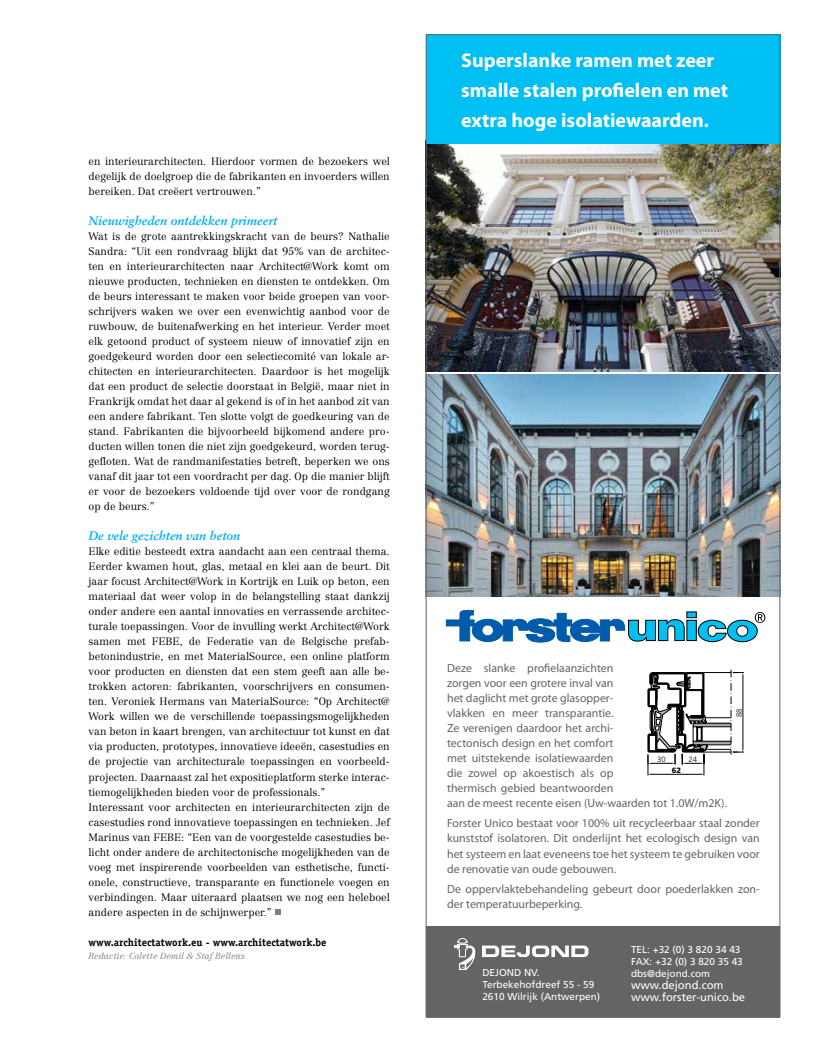
<style>
.page{position:relative;width:815px;height:1053px;background:#fff}
.page>*{position:absolute;margin:0;border:0;box-sizing:border-box;transform-origin:0 0}
.t1{font:700 20px/30px "Myriad Pro";color:#fff}
.t2{font:italic 700 12.5px "Sabon LT";color:#00aeef}
.t3{font:11.88px/15px "Myriad Pro";color:#636466}
.t4{font:11.25px/12px "Frutiger";color:#fff}
.t5{font:300 10.62px/15px "Centennial LT";color:#000;text-align:justify}
.t6{font:700 10.62px "Officina Serif LT";color:#000}
.t7{font:10px/12px "Frutiger";color:#fff}
.t8{font:italic 300 8.75px "Centennial LT";color:#7e8083}
.t9{font:300 7.62px "Frutiger";color:#000}
.t10{font:900 7.62px "Frutiger";color:#000}
</style>
<div class="page">
<svg style="left:275px;top:909px;width:5px;height:5px"></svg>
<img style="left:428px;top:374px;width:350px;height:222px">
<img style="left:428px;top:144px;width:350px;height:227px">
<div style="left:426px;top:34px;width:354px;height:110px;background:#00c0f3"></div>
<div style="left:426px;top:926px;width:354px;height:91px;background:#636466"></div>
<svg style="left:482px;top:945px;width:106px;height:12px"></svg>
<svg style="left:454px;top:937px;width:22px;height:33px"></svg>
<svg style="left:647px;top:669px;width:97px;height:106px"></svg>
<svg style="left:446px;top:610px;width:319px;height:32px"></svg>
<p class="t5" style="left:89px;top:154px;width:303px">en interieurarchitecten. Hierdoor vormen de bezoekers wel degelijk de doelgroep die de fabrikanten en invoerders willen bereiken. Dat creëert vertrouwen.”</p>
<p class="t2" style="left:89px;top:213px;width:190px">Nieuwigheden ontdekken primeert</p>
<p class="t5" style="left:89px;top:229px;width:303px">Wat is de grote aantrekkingskracht van de beurs? Nathalie Sandra: “Uit een rondvraag blijkt dat 95% van de architec&shy;ten en interieurarchitecten naar Architect@Work komt om nieuwe producten, technieken en diensten te ontdekken. Om de beurs interessant te maken voor beide groepen van voor&shy;schrijvers waken we over een evenwichtig aanbod voor de ruwbouw, de buitenafwerking en het interieur. Verder moet elk getoond product of systeem nieuw of innovatief zijn en goedgekeurd worden door een selectiecomité van lokale ar&shy;chitecten en interieurarchitecten. Daardoor is het mogelijk dat een product de selectie doorstaat in België, maar niet in Frankrijk omdat het daar al gekend is of in het aanbod zit van een andere fabrikant. Ten slotte volgt de goedkeuring van de stand. Fabrikanten die bijvoorbeeld bijkomend andere pro&shy;ducten willen tonen die niet zijn goedgekeurd, worden terug&shy;gefloten. Wat de randmanifestaties betreft, beperken we ons vanaf dit jaar tot een voordracht per dag. Op die manier blijft er voor de bezoekers voldoende tijd over voor de rondgang op de beurs.”</p>
<p class="t2" style="left:89px;top:528px;width:153px">De vele gezichten van beton</p>
<p class="t5" style="left:89px;top:544px;width:303px;text-align:left">Elke editie besteedt extra aandacht aan een centraal thema.<br>Eerder kwamen hout, glas, metaal en klei aan de beurt. Dit jaar focust Architect@Work in Kortrijk en Luik op beton, een materiaal dat weer volop in de belangstelling staat dankzij onder andere een aantal innovaties en verrassende architec&shy;turale toepassingen. Voor de invulling werkt Architect@Work samen met FEBE, de Federatie van de Belgische prefab&shy;betonindustrie, en met MaterialSource, een online platform voor producten en diensten dat een stem geeft aan alle be&shy;trokken actoren: fabrikanten, voorschrijvers en consumen&shy;ten. Veroniek Hermans van MaterialSource: “Op Architect@ Work willen we de verschillende toepassingsmogelijkheden van beton in kaart brengen, van architectuur tot kunst en dat via producten, prototypes, innovatieve ideeën, casestudies en de projectie van architecturale toepassingen en voorbeeld&shy;projecten. Daarnaast zal het expositieplatform sterke interac&shy;tiemogelijkheden bieden voor de professionals.”<br>Interessant voor architecten en interieurarchitecten zijn de casestudies rond innovatieve toepassingen en technieken. Jef Marinus van FEBE: “Een van de voorgestelde casestudies be&shy;licht onder andere de architectonische mogelijkheden van de voeg met inspirerende voorbeelden van esthetische, functi&shy;onele, constructieve, transparante en functionele voegen en verbindingen. Maar uiteraard plaatsen we nog een heleboel andere aspecten in de schijnwerper.”</p>
<p class="t6" style="left:89px;top:935px;width:240px">www.architectatwork.eu - www.architectatwork.be</p>
<p class="t8" style="left:89px;top:950px;width:158px">Redactie: Colette Demil &amp; Staf Bellens</p>
<h1 class="t1" style="left:461px;top:45px;width:268px">Superslanke ramen met zeer smalle stalen profielen en met extra hoge isolatiewaarden.</h1>
<p class="t3" style="left:447px;top:660px;width:282px">Deze slanke profielaanzichten<br>zorgen voor een grotere inval van<br>het daglicht met grote glasopper-<br>vlakken en meer transparantie.<br>Ze verenigen daardoor het archi-<br>tectonisch design en het comfort<br>met uitstekende isolatiewaarden<br>die zowel op akoestisch als op<br>thermisch gebied beantwoorden<br>aan de meest recente eisen (Uw-waarden tot 1.0W/m2K).</p>
<p class="t3" style="left:447px;top:815px;width:314px;text-align:justify">Forster Unico bestaat voor 100% uit recycleerbaar staal zonder kunststof isolatoren. Dit onderlijnt het ecologisch design van het systeem en laat eveneens toe het systeem te gebruiken voor de renovatie van oude gebouwen.</p>
<p class="t3" style="left:447px;top:881px;width:314px">De oppervlaktebehandeling gebeurt door poederlakken zon&shy;der temperatuurbeperking.</p>
<p class="t9" style="left:735px;top:717px;width:10px;rotate:-90deg">88</p>
<p class="t9" style="left:657px;top:755px;width:10px">30</p>
<p class="t9" style="left:688px;top:755px;width:10px">24</p>
<p class="t10" style="left:672px;top:765px;width:11px">62</p>
<p class="t7" style="left:482px;top:966px;width:119px">DEJOND NV.<br>Terbekehofdreef 55 - 59<br>2610 Wilrijk (Antwerpen)</p>
<p class="t7" style="left:631px;top:943px;width:113px">TEL: +32 (0) 3 820 34 43<br>FAX: +32 (0) 3 820 35 43 dbs@dejond.com</p>
<p class="t4" style="left:631px;top:979px;width:116px">www.dejond.com www.forster-unico.be</p>
</div>
